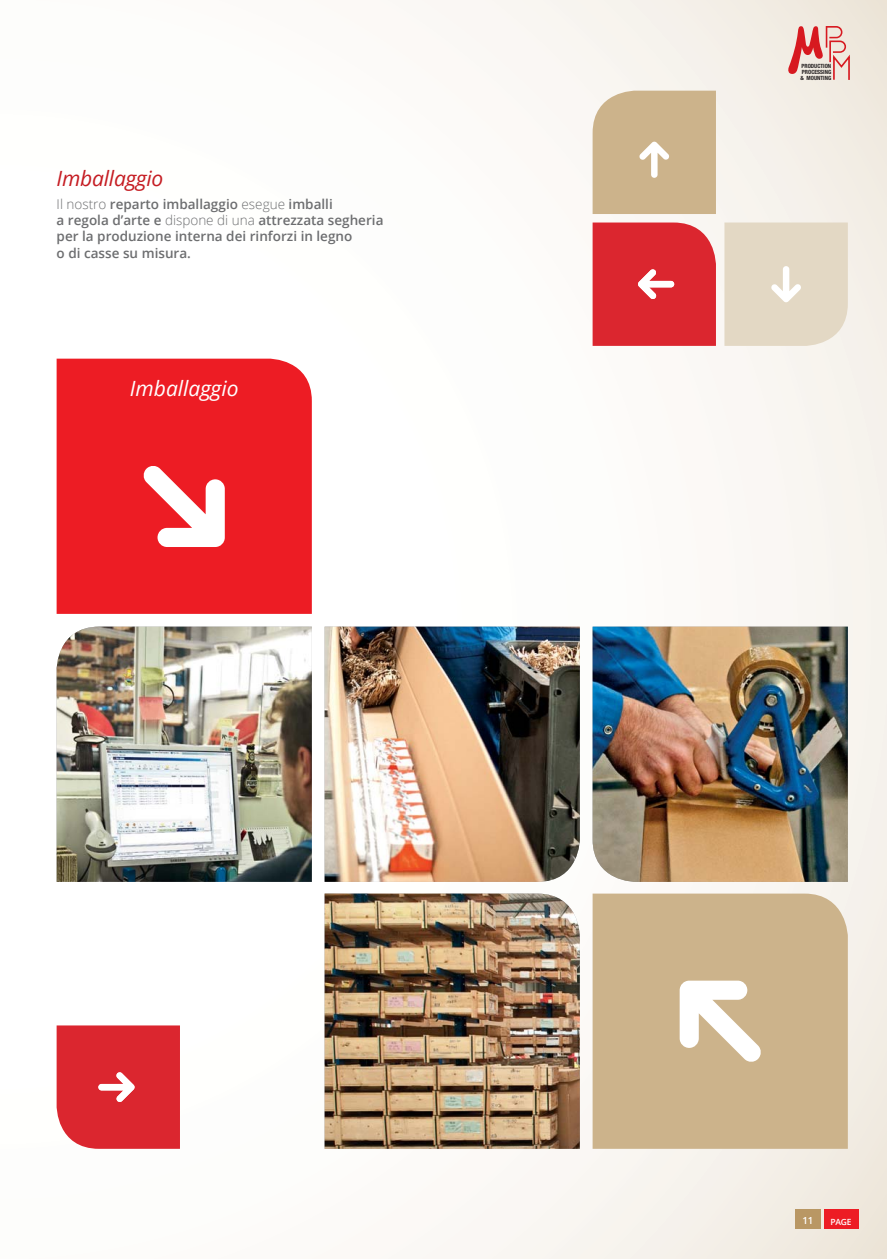
<style>
.page{position:relative;width:887px;height:1259px;background:#fff}
.page>*{position:absolute;margin:0;border:0;box-sizing:border-box;transform-origin:0 0}
.t1{font:italic 21px "Open Sans";color:#fff}
.t2{font:italic 21px "Open Sans";letter-spacing:-.01em;color:#c51d23}
.t3{font:600 13.5px/16.2px "Open Sans";color:#6d6e70}
.t4{font:600 9.75px "Open Sans";color:#fff}
.t5{font:600 8.55px "Open Sans";color:#fff}
.t6{font:700 condensed 5.85px/5.7px "Helvetica Neue";color:#231f20;text-align:justify}
.s1{font-weight:300}
</style>
<div class="page">
<div style="left:0;top:0;width:887px;height:1258px;background:linear-gradient(to right,#fff,#f6f2ec)"></div>
<div style="left:823px;top:1209px;width:35px;height:19px;background:#ed1c24"></div>
<div style="left:795px;top:1209px;width:25px;height:19px;background:#b99764"></div>
<svg style="left:787px;top:26px;width:63px;height:55px;background:#e9afaa"></svg>
<div style="left:592px;top:893px;width:255px;height:255px;background:#ccb38b"></div>
<svg style="left:679px;top:980px;width:82px;height:82px"></svg>
<div style="left:57px;top:358px;width:255px;height:256px;background:#ed1c24"></div>
<svg style="left:143px;top:465px;width:82px;height:82px"></svg>
<img style="left:324px;top:626px;width:256px;height:255px">
<img style="left:324px;top:893px;width:256px;height:255px">
<img style="left:57px;top:626px;width:255px;height:255px">
<img style="left:592px;top:626px;width:255px;height:255px">
<svg style="left:724px;top:222px;width:123px;height:124px;background:#e4dac7"></svg>
<svg style="left:592px;top:222px;width:124px;height:124px;background:#dd333b"></svg>
<div style="left:592px;top:91px;width:124px;height:123px;background:#ccb38b"></div>
<div style="left:57px;top:1025px;width:123px;height:123px;background:#db262f"></div>
<h1 class="t2" style="left:57px;top:164px;width:108px">Imballaggio</h1>
<p class="t3" style="left:57px;top:196px;width:328px"><span class="s1">Il nostro</span> reparto imballaggio <span class="s1">esegue</span> imballi<br>a regola d’arte e <span class="s1">dispone di una</span> attrezzata segheria per la produzione interna dei rinforzi in legno<br>o di casse su misura.</p>
<h1 class="t1" style="left:130px;top:373px;width:110px">Imballaggio</h1>
<p class="t6" style="left:800px;top:63px;width:32px">PRODUCTION PROCESSING &amp; MOUNTING</p>
<p class="t4" style="left:802px;top:1213px;width:12px">11</p>
<p class="t5" style="left:830px;top:1215px;width:23px">PAGE</p>
</div>
